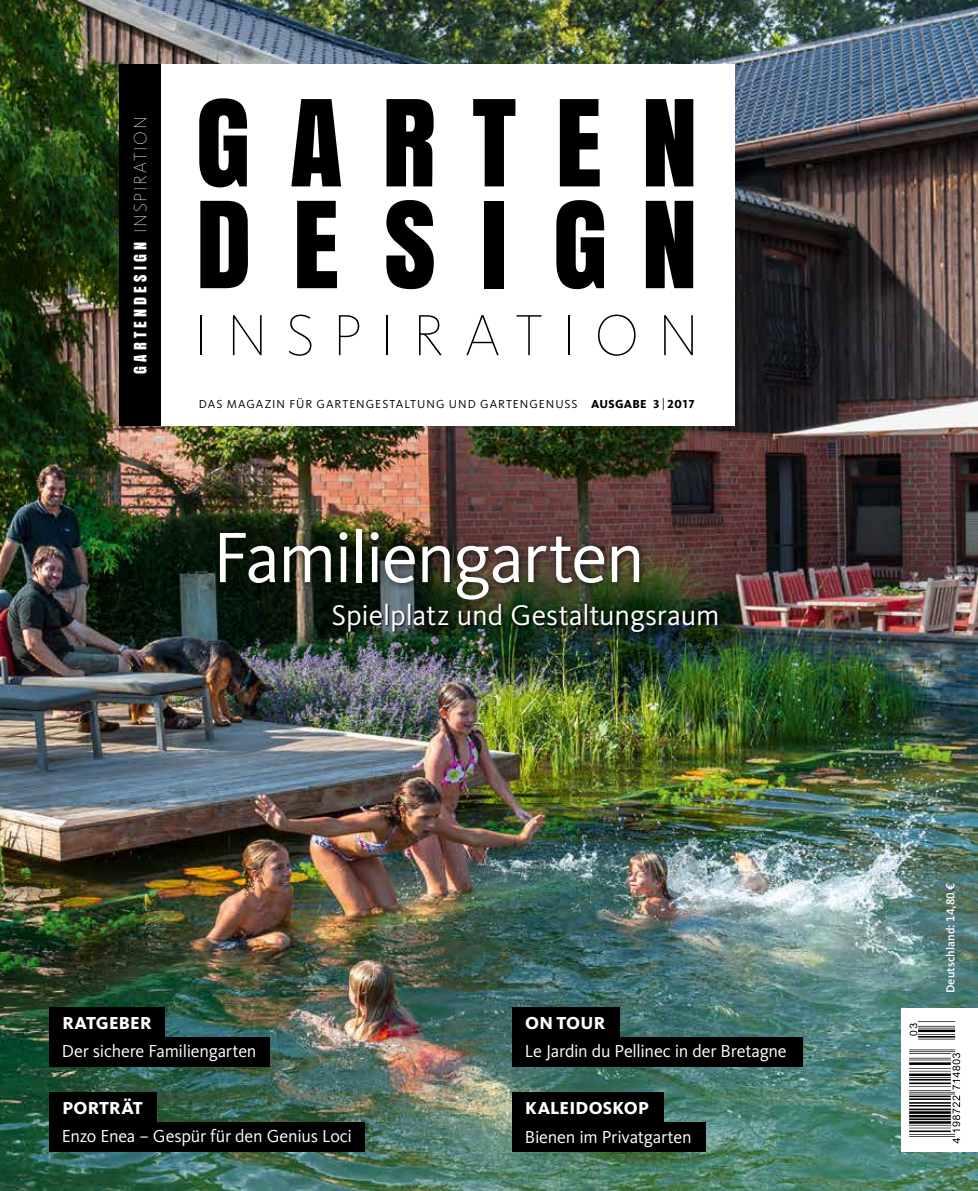
<style>
.page{position:relative;width:978px;height:1191px;background:#fff}
.page>*{position:absolute;margin:0;border:0;box-sizing:border-box;transform-origin:0 0}
.t1{font:112.2px "Anton";letter-spacing:.35em;color:#000}
.t2{font:73.8px "Kievit OT";letter-spacing:-.03em;color:#fff}
.t3{font:100 60px "Kievit OT";letter-spacing:.305em;color:#000}
.t4{font:29.4px "Kievit OT";letter-spacing:-.005em;color:#fff}
.t5{font:18px "Kievit OT";letter-spacing:-.015em;color:#fff}
.t6{font:800 18px "Kievit OT";letter-spacing:.01em;color:#fff}
.t7{font:15.9px "Anton";letter-spacing:.255em;color:#fff}
.t8{font:12px "Kievit OT";letter-spacing:.085em;color:#000}
.t9{font:500 12px "Kievit OT";letter-spacing:.01em;color:#fff}
.s1{font-family:"Kievit OT";font-weight:100;font-size:18.45px}
.s2{font-weight:800}
</style>
<div class="page">
<img style="left:0;top:0;width:978px;height:1191px">
<div style="left:161px;top:64px;width:574px;height:361px;background:#fff"></div>
<div style="left:484px;top:201px;width:20px;height:87px;background:#000"></div>
<div style="left:119px;top:64px;width:42px;height:361px;background:#000"></div>
<div style="left:902px;top:1008px;width:76px;height:143px;background:#fff"></div>
<div style="left:49px;top:1037px;width:221px;height:29px;background:#000"></div>
<div style="left:49px;top:1007px;width:116px;height:30px;background:#000"></div>
<div style="left:49px;top:1092px;width:107px;height:30px;background:#000"></div>
<div style="left:49px;top:1122px;width:316px;height:29px;background:#000"></div>
<div style="left:512px;top:1092px;width:151px;height:30px;background:#000"></div>
<div style="left:512px;top:1122px;width:194px;height:29px;background:#000"></div>
<div style="left:512px;top:1007px;width:107px;height:30px;background:#000"></div>
<div style="left:512px;top:1037px;width:290px;height:29px;background:#000"></div>
<div style="left:332px;top:603px;width:389px;height:32px;background:#000;opacity:.75"></div>
<div style="left:213px;top:522px;width:436px;height:87px;background:#000;opacity:.75"></div>
<svg style="left:909px;top:1021px;width:51px;height:122px"></svg>
<p class="t7" style="left:128px;top:373px;width:258px;rotate:-90deg">GARTENDESIGN <span class="s1">INSPIRATION</span></p>
<h1 class="t1" style="left:196px;top:54px;width:504px">GARTEN</h1>
<h1 class="t1" style="left:196px;top:156px;width:504px">DES GN</h1>
<h3 class="t3" style="left:194px;top:302px;width:507px">INSPIRATION</h3>
<p class="t8" style="left:199px;top:397px;width:497px">DAS MAGAZIN FÜR GARTENGESTALTUNG UND GARTENGENUSS <span class="s2">AUSGABE 3</span>|<span class="s2">2017</span></p>
<h2 class="t2" style="left:213px;top:516px;width:433px">Familiengarten</h2>
<h3 class="t4" style="left:331px;top:599px;width:390px">Spielplatz und Gestaltungsraum</h3>
<p class="t6" style="left:62px;top:1012px;width:91px">RATGEBER</p>
<p class="t5" style="left:62px;top:1041px;width:196px">Der sichere Familiengarten</p>
<p class="t6" style="left:62px;top:1097px;width:82px">PORTRÄT</p>
<p class="t5" style="left:62px;top:1126px;width:291px">Enzo Enea – Gespür für den Genius Loci</p>
<p class="t6" style="left:525px;top:1012px;width:81px">ON TOUR</p>
<p class="t5" style="left:525px;top:1041px;width:263px">Le Jardin du Pellinec in der Bretagne</p>
<p class="t6" style="left:525px;top:1097px;width:125px">KALEIDOSKOP</p>
<p class="t5" style="left:525px;top:1126px;width:168px">Bienen im Privatgarten</p>
<p class="t9" style="left:944px;top:993px;width:112px;rotate:-90deg">Deutschland: 14,80 €</p>
</div>
